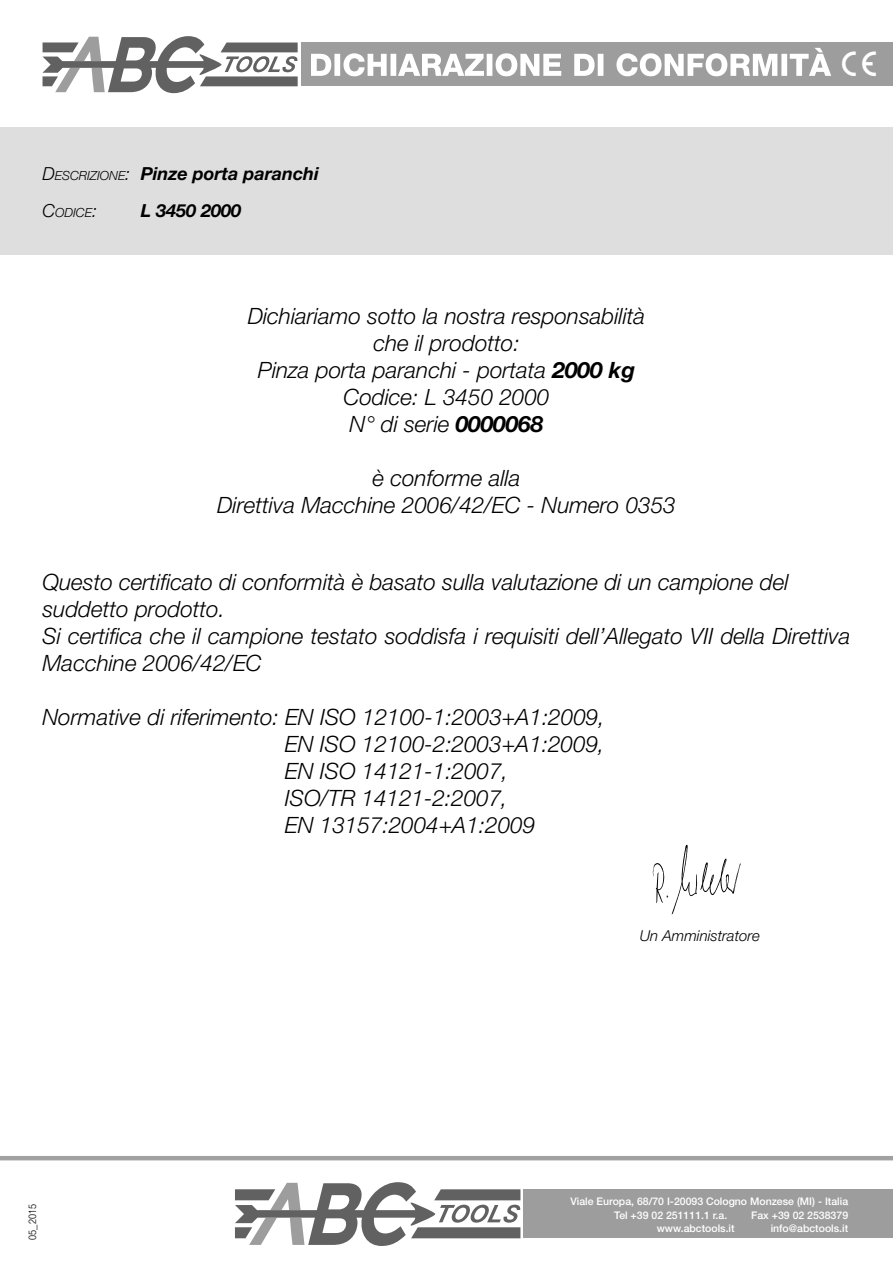
<style>
.page{position:relative;width:893px;height:1263px;background:#fff}
.page>*{position:absolute;margin:0;border:0;box-sizing:border-box;transform-origin:0 0}
.t1{font:italic 300 22.5px/27px "Helvetica Amos";color:#000;text-align:center}
.t2{font:italic 700 18px "Helvetica Amos";color:#000}
.t3{font:italic 300 15px "Helvetica Amos";color:#000}
.t4{font:italic 300 12.6px "Helvetica Amos";color:#000}
.t5{font:500 10.5px/13.5px "Helvetica Neue";color:#fff}
.t6{font:300 10.5px "Helvetica Amos Cond";color:#000}
.s1{font-weight:300}
.s2{font-weight:300;font-size:12.6px}
.s3{font-size:18px}
.s4{font-weight:700}
</style>
<div class="page">
<svg style="left:43px;top:36px;width:255px;height:57px"></svg>
<div style="left:301px;top:43px;width:592px;height:43px;background:#9d9d9d"></div>
<svg style="left:235px;top:1182px;width:285px;height:64px"></svg>
<div style="left:523px;top:1189px;width:370px;height:49px;background:#9d9d9d"></div>
<div style="left:0;top:128px;width:893px;height:127px;background:#dedede"></div>
<hr style="left:0;top:1156px;width:893px;height:4px;background:#a1a1a1">
<img style="left:652px;top:844px;width:89px;height:70px">
<svg style="left:311px;top:48px;width:520px;height:28px"></svg>
<p class="t2" style="left:43px;top:163px;width:278px"><span class="s1">D</span><span class="s2">ESCRIZIONE</span><span class="s1">:</span> Pinze porta paranchi</p>
<p class="t4" style="left:43px;top:206px;width:56px"><span class="s3">C</span>ODICE<span class="s3">:</span></p>
<p class="t2" style="left:141px;top:201px;width:102px">L 3450 2000</p>
<p class="t1" style="left:248px;top:303px;width:399px">Dichiariamo sotto la nostra responsabilità che il prodotto:<br>Pinza porta paranchi - portata <span class="s4">2000 kg<br></span>Codice: L 3450 2000<br>N° di serie <span class="s4">0000068</span></p>
<p class="t1" style="left:217px;top:465px;width:460px">è conforme alla<br>Direttiva Macchine 2006/42/EC - Numero 0353</p>
<p class="t1" style="left:42px;top:568px;width:809px;text-align:left">Questo certificato di conformità è basato sulla valutazione di un campione del suddetto prodotto.<br>Si certifica che il campione testato soddisfa i requisiti dell’Allegato VII della Direttiva Macchine 2006/42/EC</p>
<p class="t1" style="left:285px;top:703px;width:321px;text-align:left;text-indent:-242px">Normative di riferimento: EN ISO 12100-1:2003+A1:2009,<br>EN ISO 12100-2:2003+A1:2009,<br>EN ISO 14121-1:2007,<br>ISO/TR 14121-2:2007,<br>EN 13157:2004+A1:2009</p>
<p class="t6" style="left:26px;top:1239px;width:37px;rotate:-90deg">05_2015</p>
<p class="t3" style="left:640px;top:927px;width:122px">Un Amministratore</p>
<p class="t5" style="left:614px;top:1194px;width:235px;text-indent:-44px">Viale Europa, 68/70 I-20093 Cologno Monzese (MI) - Italia<br>Tel +39 02 251111.1 r.a.</p>
<p class="t5" style="left:751px;top:1208px;width:98px">Fax +39 02 2538379</p>
<p class="t5" style="left:657px;top:1221px;width:79px">www.abctools.it</p>
<p class="t5" style="left:771px;top:1221px;width:79px">info@abctools.it</p>
</div>
